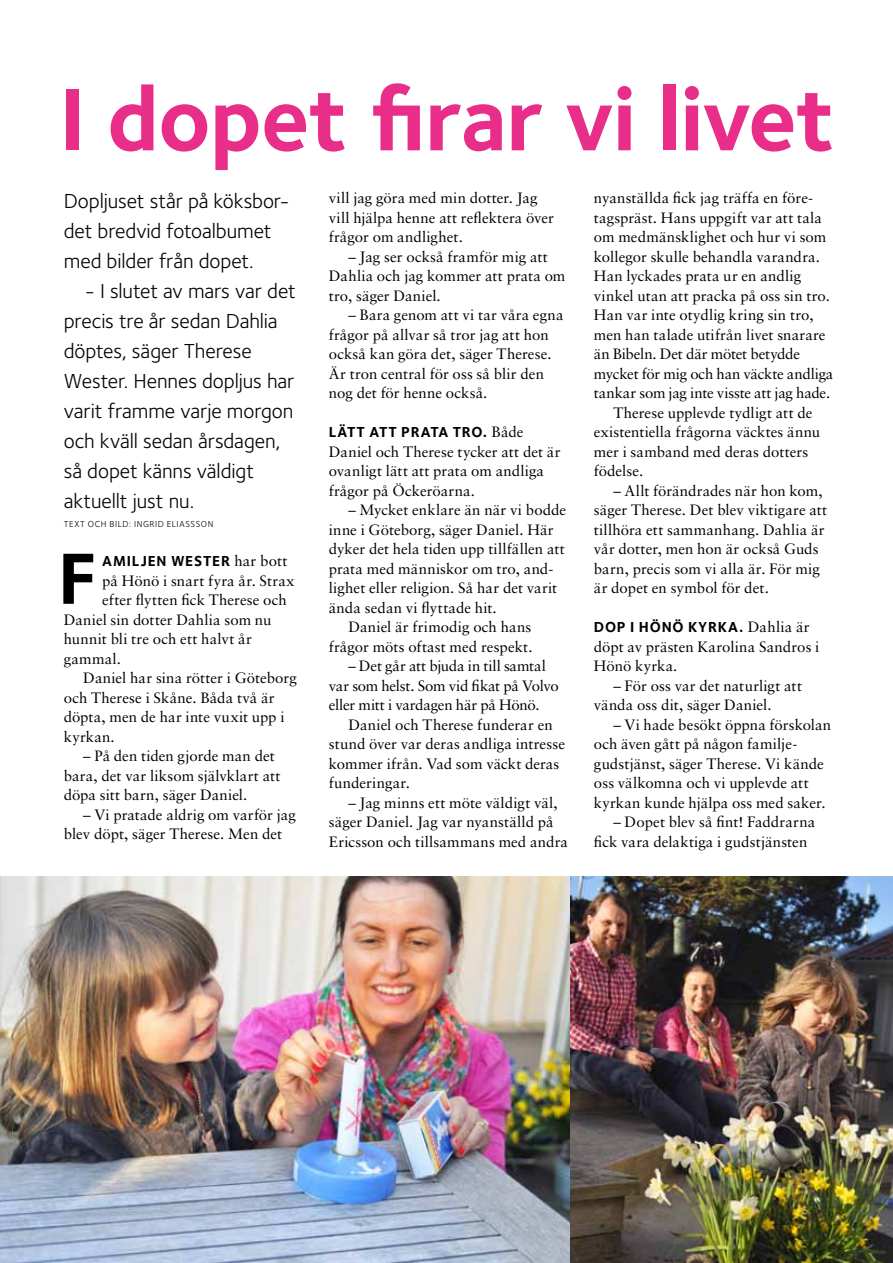
<style>
.page{position:relative;width:893px;height:1263px;background:#fff}
.page>*{position:absolute;margin:0;border:0;box-sizing:border-box;transform-origin:0 0}
.t1{font:700 91.05px "Foundry Sterling";letter-spacing:-.01em;color:#e82e89}
.t2{font:75px "Foundry Sterling Bold OSF";color:#000}
.t3{font:21px/30px "Foundry Sterling Book OSF";letter-spacing:-.005em;color:#000}
.t4{font:15px/19.5px "Sabon LT Std";letter-spacing:.005em;color:#000}
.t5{font:15px/19.5px "Sabon LT Std";letter-spacing:-.015em;color:#000}
.t6{font:700 15px "Foundry Sterling";letter-spacing:.05em;color:#000}
.t7{font:15px "Sabon LT Std";letter-spacing:-.02em;color:#000}
.t8{font:9px "Foundry Sterling Book OSF";color:#000}
.s1{font-family:"Foundry Sterling";font-weight:700}
.s2{font-family:"Sabon LT Std";font-weight:400}
</style>
<div class="page">
<img style="left:0;top:876px;width:571px;height:387px">
<img style="left:571px;top:876px;width:322px;height:387px">
<h1 class="t1" style="left:60px;top:56px;width:777px">I DOPET FIRAR VI LIVET</h1>
<h3 class="t3" style="left:64px;top:185px;width:227px">Dopljuset står på köksbor&shy;det bredvid fotoalbumet med bilder från dopet.</h3>
<h3 class="t3" style="left:64px;top:275px;width:234px;text-indent:21px">- I slutet av mars var det precis tre år sedan Dahlia döptes, säger Therese<br>Wester. Hennes dopljus har varit framme varje morgon och kväll sedan årsdagen, så dopet känns väldigt aktuellt just nu.</h3>
<p class="t8" style="left:64px;top:518px;width:151px">text och bild: I ngrid Eliassson</p>
<p class="t6" style="left:102px;top:551px;width:93px">AMI LJEN WESTE</p>
<p class="t4" style="left:221px;top:551px;width:68px"><span class="s1">R</span> har bott</p>
<p class="t4" style="left:102px;top:571px;width:194px">på Hönö i snart fyra år. Strax</p>
<p class="t4" style="left:102px;top:590px;width:186px">efter flytten fick Therese och</p>
<p class="t4" style="left:64px;top:610px;width:209px">Daniel sin dotter Dahlia som nu</p>
<p class="t4" style="left:64px;top:629px;width:190px">hunnit bli tre och ett halvt år</p>
<p class="t4" style="left:64px;top:649px;width:59px">gammal.</p>
<p class="t4" style="left:83px;top:668px;width:215px">Daniel har sina rötter i Göteborg</p>
<p class="t4" style="left:64px;top:688px;width:212px">och Therese i Skåne. Båda två är</p>
<p class="t4" style="left:64px;top:707px;width:222px">döpta, men de har inte vuxit upp i</p>
<p class="t4" style="left:64px;top:727px;width:52px">kyrkan.</p>
<p class="t4" style="left:64px;top:746px;width:218px;text-indent:20px">– På den tiden gjorde man det bara, det var liksom självklart att döpa sitt barn, säger Daniel.</p>
<p class="t4" style="left:64px;top:805px;width:234px;text-indent:20px">– Vi pratade aldrig om varför jag blev döpt, säger Therese. Men det</p>
<h2 class="t2" style="left:58px;top:526px;width:31px">F</h2>
<p class="t4" style="left:329px;top:188px;width:227px">vill jag göra med min dotter. Jag vill hjälpa henne att reflektera över frågor om andlighet.</p>
<p class="t4" style="left:329px;top:247px;width:238px;text-indent:20px">– Jag ser också framför mig att<br>Dahlia och jag kommer att prata om tro, säger Daniel.</p>
<p class="t4" style="left:329px;top:305px;width:236px;text-indent:20px">– Bara genom att vi tar våra egna frågor på allvar så tror jag att hon också kan göra det, säger Therese.<br>Är tron central för oss så blir den nog det för henne också.</p>
<p class="t6" style="left:329px;top:422px;width:196px">L ÄTT ATT PRATA TRO. <span class="s2">Både</span></p>
<p class="t4" style="left:329px;top:442px;width:233px">Daniel och Therese tycker att det är ovanligt lätt att prata om andliga frågor på Öckeröarna.</p>
<p class="t4" style="left:348px;top:500px;width:219px">– Mycket enklare än när vi bodde</p>
<p class="t4" style="left:329px;top:520px;width:226px">inne i Göteborg, säger Daniel. Här</p>
<p class="t4" style="left:329px;top:539px;width:237px">dyker det hela tiden upp tillfällen att</p>
<p class="t4" style="left:329px;top:559px;width:226px">prata med människor om tro, and-</p>
<p class="t4" style="left:329px;top:578px;width:230px">lighet eller religion. Så har det varit</p>
<p class="t4" style="left:329px;top:598px;width:169px">ända sedan vi flyttade hit.</p>
<p class="t4" style="left:348px;top:617px;width:184px">Daniel är frimodig och hans</p>
<p class="t4" style="left:329px;top:637px;width:205px">frågor möts oftast med respekt.</p>
<p class="t5" style="left:329px;top:656px;width:231px;text-indent:20px">– Det går att bjuda in till samtal var som helst. Som vid fikat på Volvo eller mitt i vardagen här på Hönö.</p>
<p class="t4" style="left:329px;top:715px;width:238px;text-indent:20px">Daniel och Therese funderar en stund över var deras andliga intresse kommer ifrån. Vad som väckt deras funderingar.</p>
<p class="t4" style="left:329px;top:793px;width:241px;text-indent:20px">– Jag minns ett möte väldigt väl, säger Daniel. Jag var nyanställd på<br>Ericsson och tillsammans med andra</p>
<p class="t4" style="left:594px;top:188px;width:221px">nyanställda fick jag träffa en före-</p>
<p class="t4" style="left:594px;top:208px;width:230px">tagspräst. Hans uppgift var att tala</p>
<p class="t4" style="left:594px;top:227px;width:234px">om medmänsklighet och hur vi som</p>
<p class="t4" style="left:594px;top:247px;width:227px">kollegor skulle behandla varandra.</p>
<p class="t4" style="left:594px;top:266px;width:209px">Han lyckades prata ur en andlig</p>
<p class="t4" style="left:594px;top:286px;width:238px">vinkel utan att pracka på oss sin tro.</p>
<p class="t4" style="left:594px;top:305px;width:221px">Han var inte otydlig kring sin tro,</p>
<p class="t4" style="left:594px;top:325px;width:233px">men han talade utifrån livet snarare</p>
<p class="t4" style="left:594px;top:344px;width:208px">än Bibeln. Det där mötet betydde</p>
<p class="t7" style="left:594px;top:365px;width:241px">mycket för mig och han väckte andliga</p>
<p class="t5" style="left:594px;top:383px;width:238px">tankar som jag inte visste att jag hade.</p>
<p class="t4" style="left:613px;top:403px;width:201px">Therese upplevde tydligt att de</p>
<p class="t4" style="left:594px;top:422px;width:228px">existentiella frågorna väcktes ännu</p>
<p class="t4" style="left:594px;top:442px;width:216px">mer i samband med deras dotters</p>
<p class="t4" style="left:594px;top:461px;width:51px">födelse.</p>
<p class="t4" style="left:594px;top:481px;width:235px;text-indent:20px">– Allt förändrades när hon kom, säger Therese. Det blev viktigare att tillhöra ett sammanhang. Dahlia är vår dotter, men hon är också Guds barn, precis som vi alla är. För mig är dopet en symbol för det.</p>
<p class="t6" style="left:594px;top:617px;width:217px">DOP I HÖ NÖ KYRKA. <span class="s2">Dahlia är</span></p>
<p class="t4" style="left:594px;top:637px;width:227px">döpt av prästen Karolina Sandros i<br>Hönö kyrka.</p>
<p class="t4" style="left:594px;top:676px;width:210px;text-indent:20px">– För oss var det naturligt att vända oss dit, säger Daniel.</p>
<p class="t4" style="left:594px;top:715px;width:239px;text-indent:20px">– Vi hade besökt öppna förskolan och även gått på någon familje&shy;gudstjänst, säger Therese. Vi kände oss välkomna och vi upplevde att kyrkan kunde hjälpa oss med saker.</p>
<p class="t4" style="left:594px;top:812px;width:223px;text-indent:20px">– Dopet blev så fint! Faddrarna fick vara delaktiga i gudstjänsten</p>
</div>
